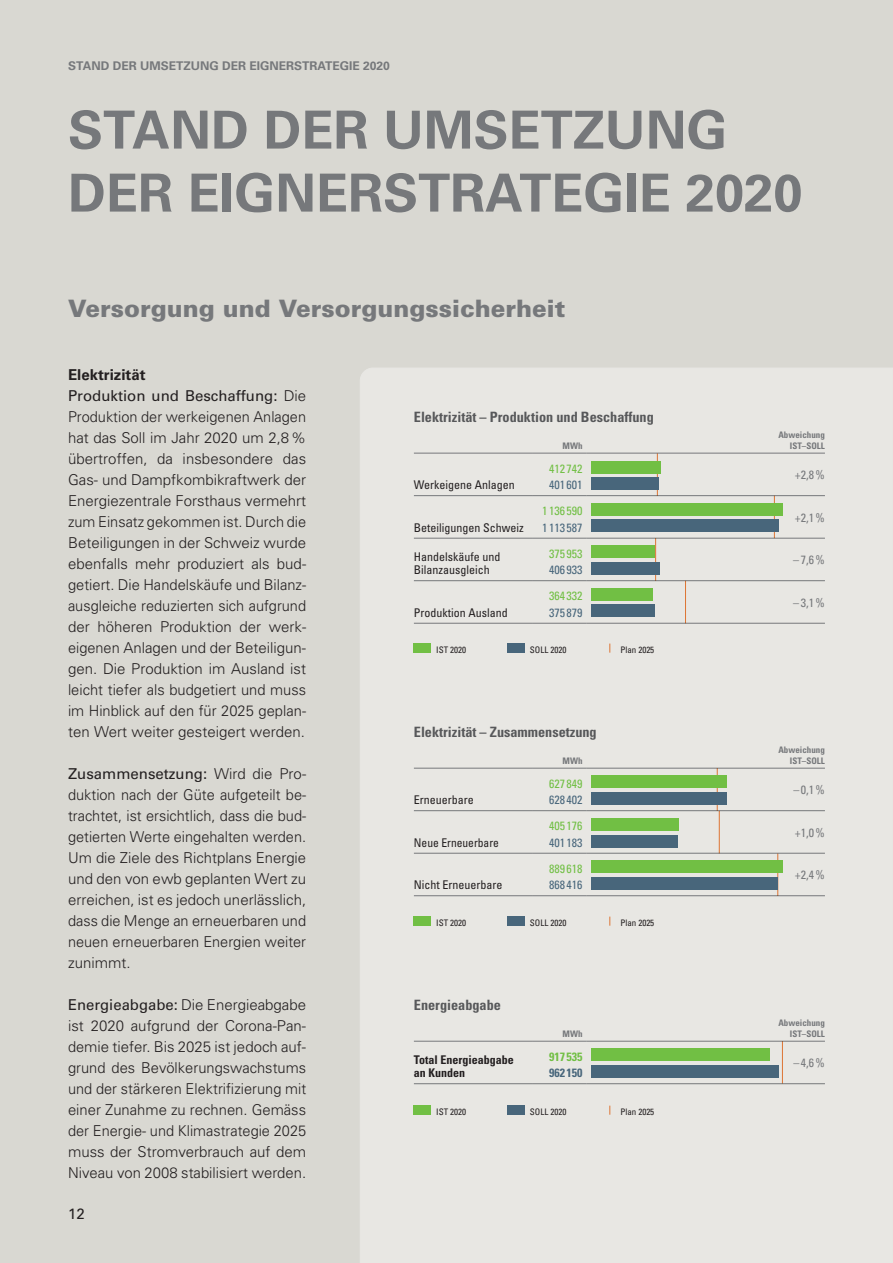
<style>
.page{position:relative;width:893px;height:1263px;background:#d9d8d2}
.page>*{position:absolute;margin:0;border:0;box-sizing:border-box;transform-origin:0 0}
.t1{font:700 52.5px/63px "Univers";color:#76787b}
.t2{font:900 24px "Univers";color:#76787b}
.t3{font:300 15px/21px "Univers";color:#231f20;text-align:justify}
.t4{font:15px "Univers";color:#231f20}
.t5{font:700 condensed 14.25px "Univers";color:#57585a}
.t6{font:condensed 12px/13.5px "Univers";color:#231f20}
.t7{font:condensed 12px "Univers";color:#71bf44}
.t8{font:condensed 12px "Univers";color:#48667b}
.t9{font:condensed 12px "Univers";color:#76787b}
.t10{font:700 12px "Univers";color:#76787b}
.t11{font:700 condensed 12px/13.5px "Univers";color:#231f20}
.t12{font:condensed 12px "Univers";color:#231f20;scale:.96 1}
.t13{font:700 condensed 12px "Univers";color:#71bf44}
.t14{font:700 condensed 12px "Univers";color:#48667b}
.t15{font:condensed 9px "Univers";color:#231f20}
.t16{font:700 condensed 9px/11.2px "Univers";color:#76787b;text-align:right}
.s1{font-weight:700}
.s2{font-weight:400}
</style>
<div class="page">
<div style="left:360px;top:368px;width:533px;height:895px;background:#e8e7e3"></div>
<hr style="left:414px;top:853px;width:119px;height:1px;background:#76787b">
<hr style="left:533px;top:853px;width:54px;height:1px;background:#76787b">
<hr style="left:587px;top:853px;width:238px;height:1px;background:#76787b">
<hr style="left:414px;top:895px;width:119px;height:1px;background:#76787b">
<hr style="left:533px;top:895px;width:54px;height:1px;background:#76787b">
<hr style="left:587px;top:895px;width:238px;height:1px;background:#76787b">
<hr style="left:414px;top:768px;width:119px;height:1px;background:#76787b">
<hr style="left:533px;top:768px;width:54px;height:1px;background:#76787b">
<hr style="left:587px;top:768px;width:238px;height:1px;background:#76787b">
<hr style="left:414px;top:810px;width:119px;height:1px;background:#76787b">
<hr style="left:533px;top:810px;width:54px;height:1px;background:#76787b">
<hr style="left:587px;top:810px;width:238px;height:1px;background:#76787b">
<div style="left:414px;top:916px;width:17px;height:10px;background:#71bf44"></div>
<div style="left:508px;top:916px;width:17px;height:10px;background:#48667b"></div>
<hr style="left:717px;top:768px;width:1px;height:43px;background:#f4823b">
<hr style="left:719px;top:811px;width:1px;height:42px;background:#f4823b">
<hr style="left:777px;top:853px;width:1px;height:43px;background:#f4823b">
<div style="left:591px;top:775px;width:135px;height:13px;background:#71bf44"></div>
<div style="left:591px;top:792px;width:135px;height:12px;background:#48667b"></div>
<div style="left:591px;top:860px;width:191px;height:13px;background:#71bf44"></div>
<div style="left:591px;top:877px;width:187px;height:13px;background:#48667b"></div>
<div style="left:591px;top:818px;width:87px;height:13px;background:#71bf44"></div>
<div style="left:591px;top:835px;width:86px;height:12px;background:#48667b"></div>
<hr style="left:414px;top:1041px;width:119px;height:1px;background:#76787b">
<hr style="left:533px;top:1041px;width:54px;height:1px;background:#76787b">
<hr style="left:587px;top:1041px;width:238px;height:1px;background:#76787b">
<hr style="left:414px;top:1083px;width:119px;height:1px;background:#76787b">
<hr style="left:533px;top:1083px;width:54px;height:1px;background:#76787b">
<hr style="left:587px;top:1083px;width:238px;height:1px;background:#76787b">
<div style="left:414px;top:1105px;width:17px;height:10px;background:#71bf44"></div>
<div style="left:508px;top:1105px;width:17px;height:10px;background:#48667b"></div>
<hr style="left:782px;top:1041px;width:1px;height:42px;background:#f4823b">
<div style="left:591px;top:1048px;width:179px;height:13px;background:#71bf44"></div>
<div style="left:591px;top:1065px;width:187px;height:13px;background:#48667b"></div>
<hr style="left:414px;top:538px;width:119px;height:1px;background:#76787b">
<hr style="left:533px;top:538px;width:54px;height:1px;background:#76787b">
<hr style="left:587px;top:538px;width:238px;height:1px;background:#76787b">
<hr style="left:414px;top:580px;width:119px;height:1px;background:#76787b">
<hr style="left:533px;top:580px;width:54px;height:1px;background:#76787b">
<hr style="left:587px;top:580px;width:238px;height:1px;background:#76787b">
<hr style="left:414px;top:623px;width:119px;height:1px;background:#76787b">
<hr style="left:533px;top:623px;width:54px;height:1px;background:#76787b">
<hr style="left:587px;top:623px;width:238px;height:1px;background:#76787b">
<hr style="left:414px;top:453px;width:119px;height:1px;background:#76787b">
<hr style="left:533px;top:453px;width:54px;height:1px;background:#76787b">
<hr style="left:587px;top:453px;width:238px;height:1px;background:#76787b">
<hr style="left:414px;top:495px;width:119px;height:1px;background:#76787b">
<hr style="left:533px;top:495px;width:54px;height:1px;background:#76787b">
<hr style="left:587px;top:495px;width:238px;height:1px;background:#76787b">
<div style="left:414px;top:643px;width:17px;height:10px;background:#71bf44"></div>
<div style="left:508px;top:643px;width:17px;height:10px;background:#48667b"></div>
<hr style="left:657px;top:453px;width:1px;height:43px;background:#f4823b">
<hr style="left:774px;top:496px;width:1px;height:42px;background:#f4823b">
<hr style="left:655px;top:538px;width:1px;height:43px;background:#f4823b">
<hr style="left:685px;top:581px;width:1px;height:42px;background:#f4823b">
<div style="left:591px;top:461px;width:70px;height:12px;background:#71bf44"></div>
<div style="left:591px;top:477px;width:68px;height:13px;background:#48667b"></div>
<div style="left:591px;top:545px;width:63px;height:13px;background:#71bf44"></div>
<div style="left:591px;top:562px;width:69px;height:12px;background:#48667b"></div>
<div style="left:591px;top:503px;width:191px;height:13px;background:#71bf44"></div>
<div style="left:591px;top:519px;width:187px;height:13px;background:#48667b"></div>
<div style="left:591px;top:588px;width:61px;height:13px;background:#71bf44"></div>
<div style="left:591px;top:604px;width:63px;height:13px;background:#48667b"></div>
<p class="t10" style="left:68px;top:58px;width:323px">STAND DER UMSETZUNG DER EIGNERSTRATEGIE 2020</p>
<h1 class="t1" style="left:68px;top:99px;width:736px">STAND DER UMSETZUNG<br>DER EIGNERSTRATEGIE 2020</h1>
<h2 class="t2" style="left:68px;top:293px;width:499px">Versorgung und Versorgungssicherheit</h2>
<p class="t3" style="left:68px;top:364px;width:240px;text-align:left"><span class="s1">Elektrizität<br></span><span class="s2">Produktion und Beschaffung:</span> Die Produktion der werkeigenen Anlagen hat das Soll im Jahr 2020 um 2,8% übertroffen, da insbesondere das Gas- und Dampfkombikraftwerk der Energiezentrale Forsthaus vermehrt zum Einsatz gekommen ist. Durch die Beteiligungen in der Schweiz wurde ebenfalls mehr produziert als bud&shy;getiert. Die Handelskäufe und Bilanz&shy;ausgleiche reduzierten sich aufgrund der höheren Produktion der werk&shy;eigenen Anlagen und der Beteiligun&shy;gen. Die Produktion im Ausland ist leicht tiefer als budgetiert und muss im Hinblick auf den für 2025 geplan&shy;ten Wert weiter gesteigert werden.</p>
<p class="t3" style="left:68px;top:763px;width:240px"><span class="s2">Zusammensetzung:</span> Wird die Pro&shy;duktion nach der Güte aufgeteilt be&shy;trachtet, ist ersichtlich, dass die bud&shy;getierten Werte eingehalten werden.<br>Um die Ziele des Richtplans Energie und den von ewb geplanten Wert zu erreichen, ist es jedoch unerlässlich, dass die Menge an erneuerbaren und neuen erneuerbaren Energien weiter zunimmt.</p>
<p class="t3" style="left:68px;top:994px;width:240px"><span class="s2">Energieabgabe:</span> Die Energieabgabe ist 2020 aufgrund der Corona-Pan&shy;demie tiefer. Bis 2025 ist jedoch auf&shy;grund des Bevölkerungswachstums und der stärkeren Elektrifizierung mit einer Zunahme zu rechnen. Gemäss der Energie- und Klimastrategie 2025 muss der Stromverbrauch auf dem Niveau von 2008 stabilisiert werden.</p>
<p class="t4" style="left:68px;top:1205px;width:18px">12</p>
<p class="t5" style="left:414px;top:408px;width:241px">Elektrizität – Produktion und Beschaffung</p>
<p class="t16" style="left:563px;top:440px;width:21px">MWh</p>
<p class="t16" style="left:778px;top:429px;width:48px">Abweichung<br>IST–SOLL</p>
<p class="t6" style="left:414px;top:478px;width:102px">Werkeigene Anlagen</p>
<p class="t7" style="left:549px;top:461px;width:35px">412 742</p>
<p class="t8" style="left:549px;top:477px;width:35px">401 601</p>
<p class="t9" style="left:795px;top:467px;width:32px">+2,8%</p>
<p class="t6" style="left:414px;top:521px;width:111px">Beteiligungen Schweiz</p>
<p class="t7" style="left:542px;top:503px;width:42px">1 136 590</p>
<p class="t8" style="left:542px;top:520px;width:42px">1 113 587</p>
<p class="t6" style="left:414px;top:550px;width:88px">Handelskäufe und<br>Bilanzausgleich</p>
<p class="t7" style="left:549px;top:546px;width:35px">375 953</p>
<p class="t8" style="left:549px;top:562px;width:35px">406 933</p>
<p class="t6" style="left:414px;top:606px;width:95px">Produktion Ausland</p>
<p class="t7" style="left:549px;top:588px;width:35px">364 332</p>
<p class="t8" style="left:549px;top:605px;width:35px">375 879</p>
<p class="t15" style="left:436px;top:644px;width:31px">IST 2020</p>
<p class="t15" style="left:530px;top:644px;width:38px">SOLL 2020</p>
<p class="t15" style="left:620px;top:644px;width:35px">Plan 2025</p>
<p class="t9" style="left:795px;top:510px;width:32px">+2,1%</p>
<p class="t9" style="left:793px;top:552px;width:33px">–7,6%</p>
<p class="t9" style="left:793px;top:595px;width:33px">–3,1%</p>
<p class="t5" style="left:414px;top:723px;width:184px">Elektrizität – Zusammensetzung</p>
<p class="t16" style="left:563px;top:755px;width:21px">MWh</p>
<p class="t16" style="left:778px;top:744px;width:48px">Abweichung<br>IST–SOLL</p>
<p class="t6" style="left:414px;top:793px;width:61px">Erneuerbare</p>
<p class="t7" style="left:549px;top:776px;width:35px">627 849</p>
<p class="t8" style="left:549px;top:792px;width:35px">628 402</p>
<p class="t9" style="left:793px;top:782px;width:33px">–0,1%</p>
<p class="t12" style="left:414px;top:835px;width:90px">Neue Erneuerbare</p>
<p class="t6" style="left:414px;top:878px;width:90px">Nicht Erneuerbare</p>
<p class="t7" style="left:549px;top:818px;width:35px">405 176</p>
<p class="t8" style="left:549px;top:835px;width:35px">401 183</p>
<p class="t7" style="left:549px;top:861px;width:35px">889 618</p>
<p class="t8" style="left:549px;top:877px;width:35px">868 416</p>
<p class="t15" style="left:436px;top:917px;width:31px">IST 2020</p>
<p class="t15" style="left:530px;top:917px;width:38px">SOLL 2020</p>
<p class="t15" style="left:620px;top:917px;width:35px">Plan 2025</p>
<p class="t5" style="left:414px;top:996px;width:89px">Energieabgabe</p>
<p class="t9" style="left:795px;top:825px;width:32px">+1,0%</p>
<p class="t9" style="left:795px;top:867px;width:32px">+2,4%</p>
<p class="t16" style="left:563px;top:1028px;width:21px">MWh</p>
<p class="t16" style="left:778px;top:1017px;width:48px">Abweichung<br>IST–SOLL</p>
<p class="t11" style="left:414px;top:1053px;width:101px">Total Energieabgabe an Kunden</p>
<p class="t13" style="left:549px;top:1049px;width:35px">917 535</p>
<p class="t14" style="left:549px;top:1066px;width:35px">962 150</p>
<p class="t15" style="left:436px;top:1106px;width:31px">IST 2020</p>
<p class="t15" style="left:530px;top:1106px;width:38px">SOLL 2020</p>
<p class="t15" style="left:620px;top:1106px;width:35px">Plan 2025</p>
<p class="t9" style="left:793px;top:1055px;width:33px">–4,6%</p>
</div>
